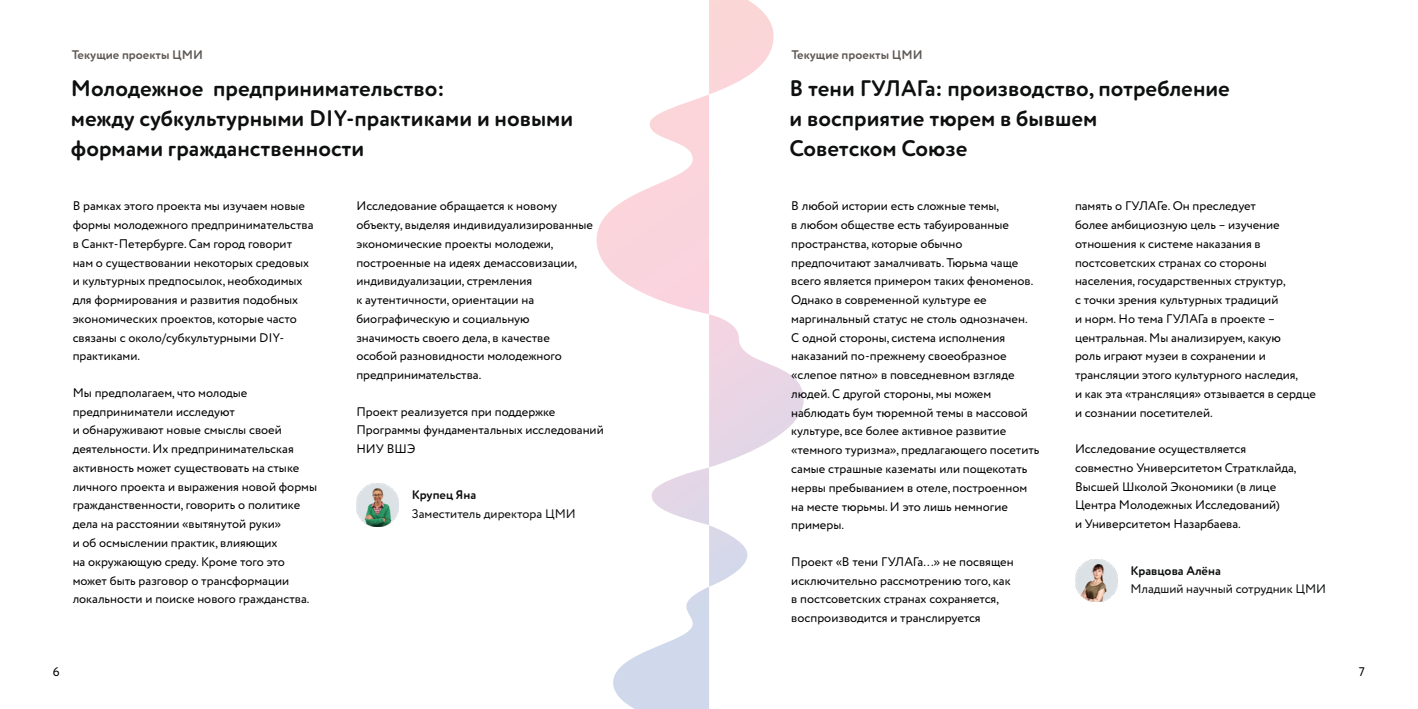
<style>
.page{position:relative;width:1418px;height:709px;background:#fff}
.page>*{position:absolute;margin:0;border:0;box-sizing:border-box;transform-origin:0 0}
.t1{font:700 22.5px/30px "Circe Rounded Alt";color:#0e0f0f}
.t2{font:12.5px/18.8px "Circe Rounded";color:#000}
.t3{font:12.5px "Circe Rounded";color:#0e0f0f}
.t4{font:700 12.5px "Circe Rounded Alt";color:#5e5956}
.t5{font:700 12.5px "Circe Rounded Alt";color:#0e0f0f}
</style>
<div class="page">
<svg style="left:596px;top:0;width:207px;height:709px"></svg>
<img style="left:356px;top:484px;width:43px;height:42px">
<img style="left:1075px;top:559px;width:42px;height:42px">
<p class="t4" style="left:72px;top:48px;width:133px">Текущие проекты ЦМИ</p>
<h1 class="t1" style="left:71px;top:74px;width:504px">Молодежное предпринимательство:<br>между субкультурными DIY-практиками и новыми формами гражданственности</h1>
<p class="t2" style="left:73px;top:197px;width:242px">В рамках этого проекта мы изучаем новые формы молодежного предпринимательства в Санкт-Петербурге. Сам город говорит нам о существовании некоторых средовых и культурных предпосылок, необходимых для формирования и развития подобных экономических проектов, которые часто связаны с около/субкультурными DIY&shy;практиками.</p>
<p class="t2" style="left:73px;top:384px;width:246px">Мы предполагаем, что молодые предприниматели исследуют<br>и обнаруживают новые смыслы своей деятельности. Их предпринимательская активность может существовать на стыке личного проекта и выражения новой формы гражданственности, говорить о политике дела на расстоянии «вытянутой руки»<br>и об осмыслении практик, влияющих<br>на окружающую среду. Кроме того это может быть разговор о трансформации локальности и поиске нового гражданства.</p>
<p class="t2" style="left:356px;top:197px;width:238px">Исследование обращается к новому объекту, выделяя индивидуализированные экономические проекты молодежи, построенные на идеях демассовизации, индивидуализации, стремления<br>к аутентичности, ориентации на биографическую и социальную значимость своего дела, в качестве особой разновидности молодежного предпринимательства.</p>
<p class="t2" style="left:356px;top:402px;width:249px">Проект реализуется при поддержке<br>Программы фундаментальных исследований<br>НИУ ВШЭ</p>
<p class="t5" style="left:412px;top:487px;width:66px">Крупец Яна</p>
<p class="t3" style="left:412px;top:506px;width:166px">Заместитель директора ЦМИ</p>
<p class="t4" style="left:791px;top:48px;width:133px">Текущие проекты ЦМИ</p>
<h1 class="t1" style="left:789px;top:74px;width:442px">В тени ГУЛАГа: производство, потребление и восприятие тюрем в бывшем<br>Советском Союзе</h1>
<p class="t2" style="left:791px;top:197px;width:250px">В любой истории есть сложные темы,<br>в любом обществе есть табуированные пространства, которые обычно предпочитают замалчивать. Тюрьма чаще всего является примером таких феноменов.<br>Однако в современной культуре ее маргинальный статус не столь однозначен.<br>С одной стороны, система исполнения наказаний по-прежнему своеобразное «слепое пятно» в повседневном взгляде людей. С другой стороны, мы можем наблюдать бум тюремной темы в массовой культуре, все более активное развитие «темного туризма», предлагающего посетить самые страшные казематы или пощекотать нервы пребыванием в отеле, построенном на месте тюрьмы. И это лишь немногие примеры.</p>
<p class="t2" style="left:791px;top:552px;width:224px">Проект «В тени ГУЛАГа...» не посвящен исключительно рассмотрению того, как в постсоветских странах сохраняется, воспроизводится и транслируется</p>
<p class="t2" style="left:1075px;top:197px;width:242px">память о ГУЛАГе. Он преследует<br>более амбициозную цель – изучение отношения к системе наказания в постсоветских странах со стороны населения, государственных структур,<br>с точки зрения культурных традиций<br>и норм. Но тема ГУЛАГа в проекте – центральная. Мы анализируем, какую<br>роль играют музеи в сохранении и трансляции этого культурного наследия,<br>и как эта «трансляция» отзывается в сердце и сознании посетителей.</p>
<p class="t2" style="left:1075px;top:440px;width:223px">Исследование осуществляется совместно Университетом Стратклайда, Высшей Школой Экономики (в лице Центра Молодежных Исследований)<br>и Университетом Назарбаева.</p>
<p class="t5" style="left:1130px;top:563px;width:92px">Кравцова Алёна</p>
<p class="t3" style="left:1130px;top:581px;width:197px">Младший научный сотрудник ЦМИ</p>
<p class="t2" style="left:53px;top:663px;width:8px">6</p>
<p class="t2" style="left:1358px;top:663px;width:7px">7</p>
</div>
